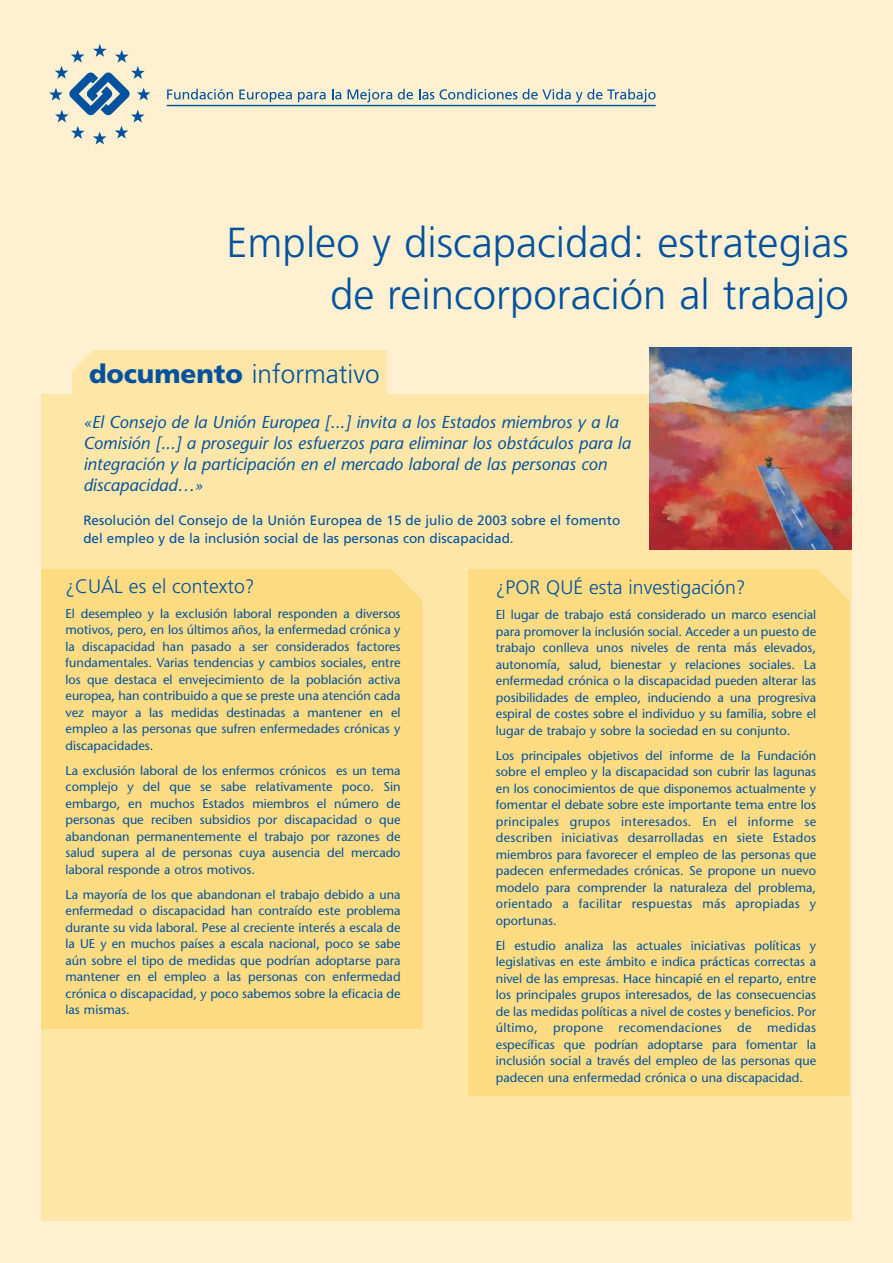
<style>
.page{position:relative;width:893px;height:1263px;background:#fff}
.page>*{position:absolute;margin:0;border:0;box-sizing:border-box;transform-origin:0 0}
.t1{font:300 42px/52.5px "Frutiger";color:#00529f;text-align:right}
.t2{font:300 26.1px "Frutiger";color:#00529f}
.t3{font:300 19.5px "Frutiger";color:#00529f}
.t4{font:italic 17.25px/21px "Stone Sans";color:#00529f}
.t5{font:13.5px/18px "Frutiger";color:#00529f}
.t6{font:12.75px/16.5px "Stone Sans";color:#00529f;text-align:justify}
.s1{font-weight:900}
</style>
<div class="page">
<div style="left:0;top:0;width:892px;height:1263px;background:#fef0d1"></div>
<div style="left:42px;top:395px;width:809px;height:826px;background:#fee6a9"></div>
<svg style="left:49px;top:44px;width:101px;height:100px"></svg>
<hr style="left:167px;top:105px;width:488px;height:1px;background:#00529f">
<svg style="left:167px;top:89px;width:225px;height:13px"></svg>
<svg style="left:398px;top:89px;width:15px;height:10px"></svg>
<svg style="left:419px;top:89px;width:151px;height:10px"></svg>
<svg style="left:576px;top:89px;width:79px;height:13px"></svg>
<div style="left:72px;top:350px;width:315px;height:45px;background:#fee6a9"></div>
<div style="left:42px;top:569px;width:380px;height:460px;background:#fddb82"></div>
<div style="left:468px;top:569px;width:381px;height:526px;background:#fddb82"></div>
<img style="left:649px;top:348px;width:202px;height:202px">
<h1 class="t1" style="left:227px;top:219px;width:623px">Empleo y discapacidad: estrategias de reincorporación al trabajo</h1>
<h2 class="t2" style="left:89px;top:364px;width:292px"><span class="s1">documento</span> informativo</h2>
<p class="t4" style="left:83px;top:413px;width:549px">«El Consejo de la Unión Europea [...] invita a los Estados miembros y a la Comisión [...] a proseguir los esfuerzos para eliminar los obstáculos para la integración y la participación en el mercado laboral de las personas con discapacidad…»</p>
<p class="t5" style="left:83px;top:513px;width:538px">Resolución del Consejo de la Unión Europea de 15 de julio de 2003 sobre el fomento del empleo y de la inclusión social de las personas con discapacidad.</p>
<h3 class="t3" style="left:66px;top:578px;width:191px">¿CUÁL es el contexto?</h3>
<p class="t6" style="left:66px;top:606px;width:336px">El desempleo y la exclusión laboral responden a diversos motivos, pero, en los últimos años, la enfermedad crónica y la discapacidad han pasado a ser considerados factores fundamentales. Varias tendencias y cambios sociales, entre los que destaca el envejecimiento de la población activa europea, han contribuido a que se preste una atención cada vez mayor a las medidas destinadas a mantener en el empleo a las personas que sufren enfermedades crónicas y discapacidades.</p>
<p class="t6" style="left:66px;top:763px;width:336px">La exclusión laboral de los enfermos crónicos es un tema complejo y del que se sabe relativamente poco. Sin embargo, en muchos Estados miembros el número de personas que reciben subsidios por discapacidad o que abandonan permanentemente el trabajo por razones de salud supera al de personas cuya ausencia del mercado laboral responde a otros motivos.</p>
<p class="t6" style="left:66px;top:887px;width:336px">La mayoría de los que abandonan el trabajo debido a una enfermedad o discapacidad han contraído este problema durante su vida laboral. Pese al creciente interés a escala de la UE y en muchos países a escala nacional, poco se sabe aún sobre el tipo de medidas que podrían adoptarse para mantener en el empleo a las personas con enfermedad crónica o discapacidad, y poco sabemos sobre la eficacia de las mismas.</p>
<h3 class="t3" style="left:496px;top:580px;width:251px">¿POR QUÉ esta investigación?</h3>
<p class="t6" style="left:496px;top:608px;width:322px">El lugar de trabajo está considerado un marco esencial para promover la inclusión social. Acceder a un puesto de trabajo conlleva unos niveles de renta más elevados, autonomía, salud, bienestar y relaciones sociales. La enfermedad crónica o la discapacidad pueden alterar las posibilidades de empleo, induciendo a una progresiva espiral de costes sobre el individuo y su familia, sobre el lugar de trabajo y sobre la sociedad en su conjunto.</p>
<p class="t6" style="left:496px;top:749px;width:322px">Los principales objetivos del informe de la Fundación sobre el empleo y la discapacidad son cubrir las lagunas en los conocimientos de que disponemos actualmente y fomentar el debate sobre este importante tema entre los principales grupos interesados. En el informe se describen iniciativas desarrolladas en siete Estados miembros para favorecer el empleo de las personas que padecen enfermedades crónicas. Se propone un nuevo modelo para comprender la naturaleza del problema, orientado a facilitar respuestas más apropiadas y oportunas.</p>
<p class="t6" style="left:496px;top:939px;width:322px">El estudio analiza las actuales iniciativas políticas y legislativas en este ámbito e indica prácticas correctas a nivel de las empresas. Hace hincapié en el reparto, entre los principales grupos interesados, de las consecuencias de las medidas políticas a nivel de costes y beneficios. Por último, propone recomendaciones de medidas específicas que podrían adoptarse para fomentar la inclusión social a través del empleo de las personas que padecen una enfermedad crónica o una discapacidad.</p>
</div>
